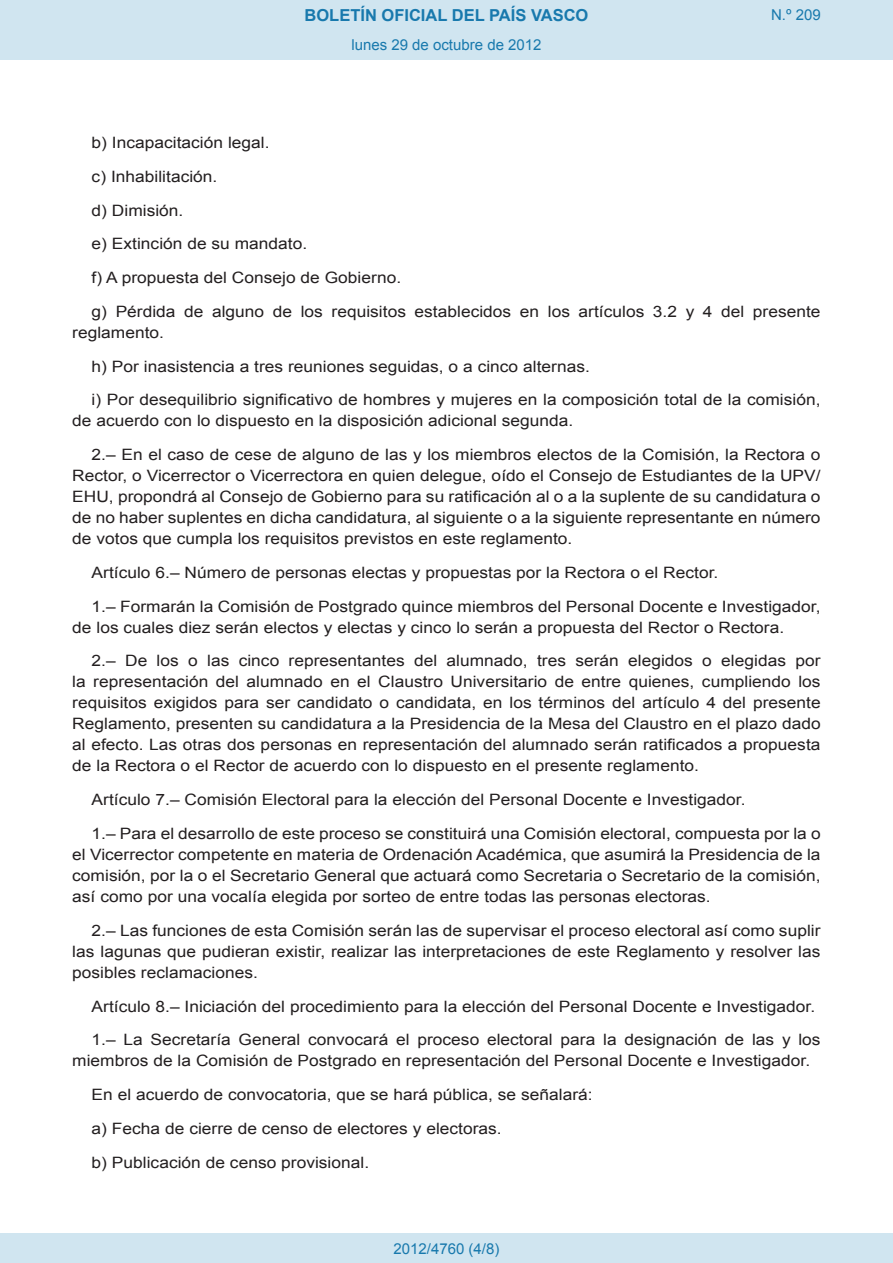
<style>
.page{position:relative;width:893px;height:1263px;background:#fff}
.page>*{position:absolute;margin:0;border:0;box-sizing:border-box;transform-origin:0 0}
.t1{font:700 16.5px "Arial";color:#1879ad}
.BOPVDetalle{font:15.6px/21px "Arial";color:#231f20;scale:1.11 1}
.Paginacion_Centro{font:15px "Arial";color:#1879ad}
</style>
<div class="page">
<div style="left:0;top:0;width:893px;height:60px;background:#d0e5f0"></div>
<div style="left:0;top:1233px;width:893px;height:30px;background:#d0e5f0"></div>
<p class="t1" style="left:305px;top:4px;width:285px">BOLETÍN OFICIAL DEL PAÍS VASCO</p>
<p class="Paginacion_Centro" style="left:351px;top:35px;width:192px">lunes 29 de octubre de 2012</p>
<p class="Paginacion_Centro" style="left:771px;top:5px;width:51px">N.º 209</p>
<p class="BOPVDetalle" style="left:92px;top:132px;width:162px">b) Incapacitación legal.</p>
<p class="BOPVDetalle" style="left:92px;top:166px;width:115px">c) Inhabilitación.</p>
<p class="BOPVDetalle" style="left:92px;top:200px;width:84px">d) Dimisión.</p>
<p class="BOPVDetalle" style="left:92px;top:234px;width:196px">e) Extinción de su mandato.</p>
<p class="BOPVDetalle" style="left:92px;top:267px;width:280px">f) A propuesta del Consejo de Gobierno.</p>
<p class="BOPVDetalle" style="left:72px;top:301px;width:676px;text-indent:19px">g) Pérdida de alguno de los requisitos establecidos en los artículos 3.2 y 4 del presente reglamento.</p>
<p class="BOPVDetalle" style="left:92px;top:356px;width:450px">h) Por inasistencia a tres reuniones seguidas, o a cinco alternas.</p>
<p class="BOPVDetalle" style="left:72px;top:390px;width:676px;text-indent:19px">i) Por desequilibrio significativo de hombres y mujeres en la composición total de la comisión, de acuerdo con lo dispuesto en la disposición adicional segunda.</p>
<p class="BOPVDetalle" style="left:72px;top:444px;width:676px;text-align:justify;text-indent:19px">2.– En el caso de cese de alguno de las y los miembros electos de la Comisión, la Rectora o Rector, o Vicerrector o Vicerrectora en quien delegue, oído el Consejo de Estudiantes de la UPV/ EHU, propondrá al Consejo de Gobierno para su ratificación al o a la suplente de su candidatura o de no haber suplentes en dicha candidatura, al siguiente o a la siguiente representante en número de votos que cumpla los requisitos previstos en este reglamento.</p>
<p class="BOPVDetalle" style="left:92px;top:562px;width:566px">Artículo 6.– Número de personas electas y propuestas por la Rectora o el Rector.</p>
<p class="BOPVDetalle" style="left:72px;top:596px;width:676px;text-indent:19px">1.– Formarán la Comisión de Postgrado quince miembros del Personal Docente e Investigador, de los cuales diez serán electos y electas y cinco lo serán a propuesta del Rector o Rectora.</p>
<p class="BOPVDetalle" style="left:72px;top:651px;width:676px;text-align:justify;text-indent:19px">2.– De los o las cinco representantes del alumnado, tres serán elegidos o elegidas por la representación del alumnado en el Claustro Universitario de entre quienes, cumpliendo los requisitos exigidos para ser candidato o candidata, en los términos del artículo 4 del presente Reglamento, presenten su candidatura a la Presidencia de la Mesa del Claustro en el plazo dado al efecto. Las otras dos personas en representación del alumnado serán ratificados a propuesta de la Rectora o el Rector de acuerdo con lo dispuesto en el presente reglamento.</p>
<p class="BOPVDetalle" style="left:92px;top:789px;width:591px">Artículo 7.– Comisión Electoral para la elección del Personal Docente e Investigador.</p>
<p class="BOPVDetalle" style="left:72px;top:823px;width:676px;text-align:justify;text-indent:19px">1.– Para el desarrollo de este proceso se constituirá una Comisión electoral, compuesta por la o el Vicerrector competente en materia de Ordenación Académica, que asumirá la Presidencia de la comisión, por la o el Secretario General que actuará como Secretaria o Secretario de la comisión, así como por una vocalía elegida por sorteo de entre todas las personas electoras.</p>
<p class="BOPVDetalle" style="left:72px;top:920px;width:676px;text-align:justify;text-indent:19px">2.– Las funciones de esta Comisión serán las de supervisar el proceso electoral así como suplir las lagunas que pudieran existir, realizar las interpretaciones de este Reglamento y resolver las posibles reclamaciones.</p>
<p class="BOPVDetalle" style="left:92px;top:996px;width:653px">Artículo 8.– Iniciación del procedimiento para la elección del Personal Docente e Investigador.</p>
<p class="BOPVDetalle" style="left:72px;top:1029px;width:676px;text-indent:19px">1.– La Secretaría General convocará el proceso electoral para la designación de las y los miembros de la Comisión de Postgrado en representación del Personal Docente e Investigador.</p>
<p class="BOPVDetalle" style="left:92px;top:1084px;width:453px">En el acuerdo de convocatoria, que se hará pública, se señalará:</p>
<p class="BOPVDetalle" style="left:92px;top:1118px;width:371px">a) Fecha de cierre de censo de electores y electoras.</p>
<p class="BOPVDetalle" style="left:92px;top:1152px;width:252px">b) Publicación de censo provisional.</p>
<p class="Paginacion_Centro" style="left:393px;top:1238px;width:107px">2012/4760 (4/8)</p>
</div>
